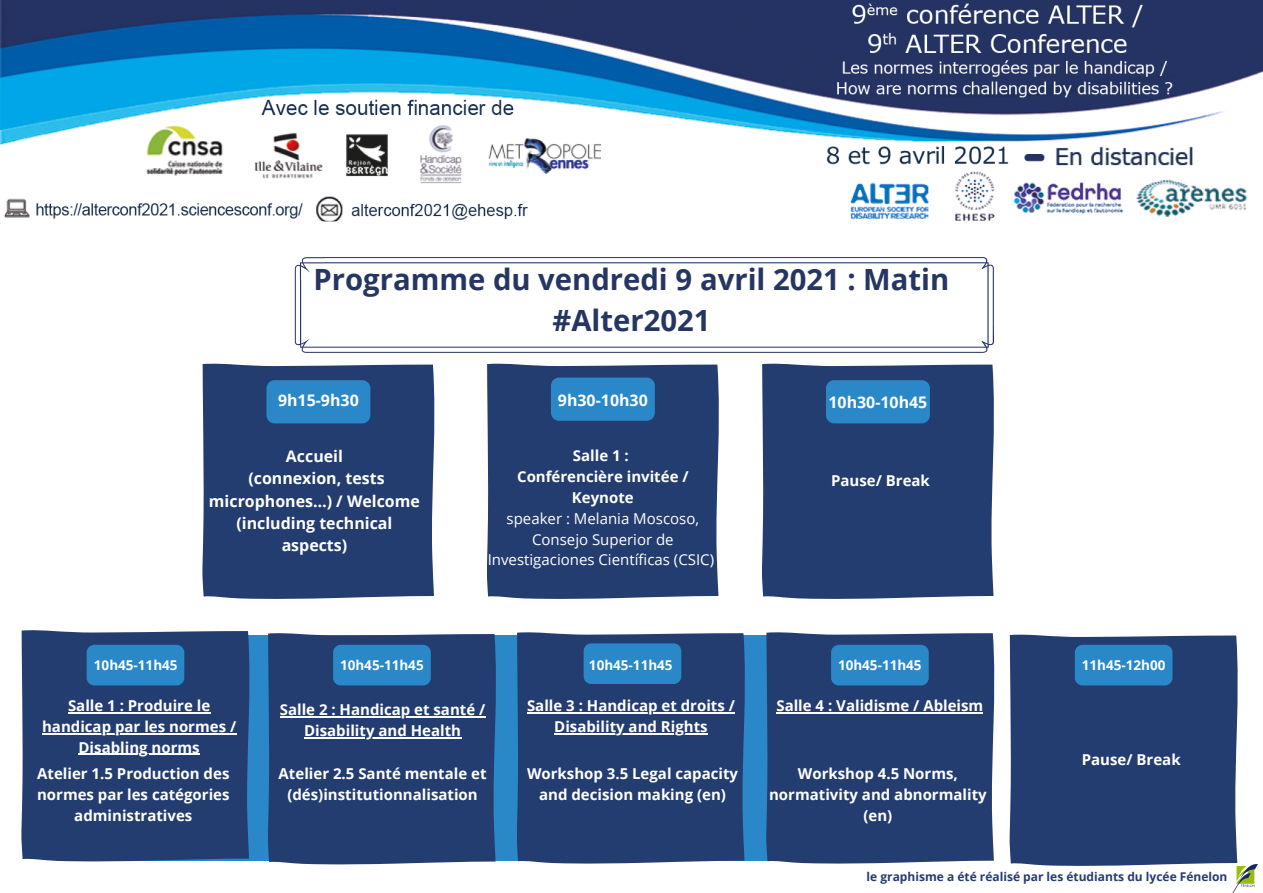
<style>
.page{position:relative;width:1263px;height:893px;background:#fff}
.page>*{position:absolute;margin:0;border:0;box-sizing:border-box;transform-origin:0 0}
.t1{font:700 29.25px "Open Sans";color:#263663}
.t2{font:700 15.98px/22.1px "Open Sans";color:#fff;text-align:center}
.t3{font:700 15px/20.9px "Open Sans";color:#fff;text-align:center}
.t4{font:15px/20.9px "Open Sans";color:#fff;text-align:center}
.t5{font:700 13.5px "Open Sans";color:#fff}
.t6{font:700 12px "Open Sans";color:#243d70}
</style>
<div class="page">
<div style="left:110px;top:634px;width:696px;height:226px;background:#2a88c9"></div>
<div style="left:21px;top:630px;width:229px;height:231px;background:#243d70"></div>
<div style="left:87px;top:645px;width:97px;height:40px;background:#2a88c9;border-radius:8px"></div>
<div style="left:202px;top:364px;width:233px;height:235px;background:#243d70"></div>
<div style="left:762px;top:364px;width:232px;height:235px;background:#243d70"></div>
<div style="left:268px;top:633px;width:228px;height:231px;background:#243d70"></div>
<div style="left:517px;top:632px;width:228px;height:232px;background:#243d70"></div>
<div style="left:766px;top:632px;width:229px;height:232px;background:#243d70"></div>
<div style="left:1010px;top:634px;width:228px;height:232px;background:#243d70"></div>
<div style="left:266px;top:380px;width:104px;height:43px;background:#2a88c9;border-radius:8px"></div>
<div style="left:487px;top:364px;width:232px;height:235px;background:#243d70"></div>
<div style="left:551px;top:377px;width:104px;height:44px;background:#2a88c9;border-radius:8px"></div>
<div style="left:826px;top:380px;width:104px;height:43px;background:#2a88c9;border-radius:8px"></div>
<div style="left:333px;top:645px;width:98px;height:40px;background:#2a88c9;border-radius:8px"></div>
<div style="left:584px;top:643px;width:97px;height:41px;background:#2a88c9;border-radius:8px"></div>
<div style="left:831px;top:645px;width:98px;height:40px;background:#2a88c9;border-radius:8px"></div>
<div style="left:1075px;top:645px;width:97px;height:40px;background:#2a88c9;border-radius:8px"></div>
<img style="left:1233px;top:864px;width:24px;height:29px">
<hr style="left:68px;top:712px;width:142px;height:1px;background:#fff">
<hr style="left:42px;top:733px;width:194px;height:1px;background:#fff">
<hr style="left:79px;top:754px;width:121px;height:1px;background:#fff">
<hr style="left:280px;top:716px;width:205px;height:1px;background:#fff">
<hr style="left:304px;top:737px;width:157px;height:1px;background:#fff">
<hr style="left:527px;top:712px;width:208px;height:1px;background:#fff">
<hr style="left:554px;top:733px;width:154px;height:1px;background:#fff">
<hr style="left:776px;top:712px;width:207px;height:1px;background:#fff">
<svg style="left:295px;top:257px;width:699px;height:96px"></svg>
<img style="left:0;top:0;width:1263px;height:223px">
<div style="left:3px;top:221px;width:1260px;height:7px;background:#fff"></div>
<p class="t1" style="left:314px;top:259px;width:637px">Programme du vendredi 9 avril 2021 : Matin</p>
<p class="t1" style="left:552px;top:300px;width:159px">#Alter2021</p>
<p class="t2" style="left:278px;top:389px;width:82px">9h15-9h30</p>
<p class="t2" style="left:558px;top:388px;width:91px">9h30-10h30</p>
<p class="t2" style="left:828px;top:391px;width:100px">10h30-10h45</p>
<p class="t2" style="left:286px;top:445px;width:59px">Accueil</p>
<p class="t2" style="left:209px;top:467px;width:212px">(connexion, tests microphones…) / Welcome (including technical aspects)</p>
<p class="t3" style="left:573px;top:445px;width:57px">Salle 1 :</p>
<p class="t3" style="left:517px;top:466px;width:173px">Conférencière invitée /<br>Keynote</p>
<p class="t4" style="left:488px;top:507px;width:228px">speaker : Melania Moscoso,<br>Consejo Superior de<br>Investigaciones Científicas (CSIC)</p>
<p class="t3" style="left:831px;top:470px;width:100px">Pause/ Break</p>
<p class="t5" style="left:94px;top:656px;width:85px">10h45-11h45</p>
<p class="t5" style="left:340px;top:656px;width:85px">10h45-11h45</p>
<p class="t5" style="left:589px;top:656px;width:85px">10h45-11h45</p>
<p class="t5" style="left:838px;top:656px;width:85px">10h45-11h45</p>
<p class="t3" style="left:42px;top:695px;width:196px">Salle 1 : Produire le handicap par les normes /<br>Disabling norms</p>
<p class="t3" style="left:280px;top:699px;width:207px">Salle 2 : Handicap et santé /<br>Disability and Health</p>
<p class="t3" style="left:527px;top:695px;width:209px">Salle 3 : Handicap et droits /<br>Disability and Rights</p>
<p class="t3" style="left:776px;top:694px;width:208px">Salle 4 : Validisme / Ableism</p>
<p class="t3" style="left:37px;top:763px;width:194px">Atelier 1.5 Production des normes par les catégories administratives</p>
<p class="t3" style="left:279px;top:763px;width:209px">Atelier 2.5 Santé mentale et (dés)institutionnalisation</p>
<p class="t3" style="left:527px;top:763px;width:213px">Workshop 3.5 Legal capacity and decision making (en)</p>
<p class="t3" style="left:769px;top:763px;width:219px">Workshop 4.5 Norms, normativity and abnormality (en)</p>
<p class="t5" style="left:1082px;top:656px;width:85px">11h45-12h00</p>
<p class="t3" style="left:1082px;top:748px;width:100px">Pause/ Break</p>
<p class="t6" style="left:866px;top:868px;width:362px">le graphisme a été réalisé par les étudiants du lycée Fénelon</p>
</div>
